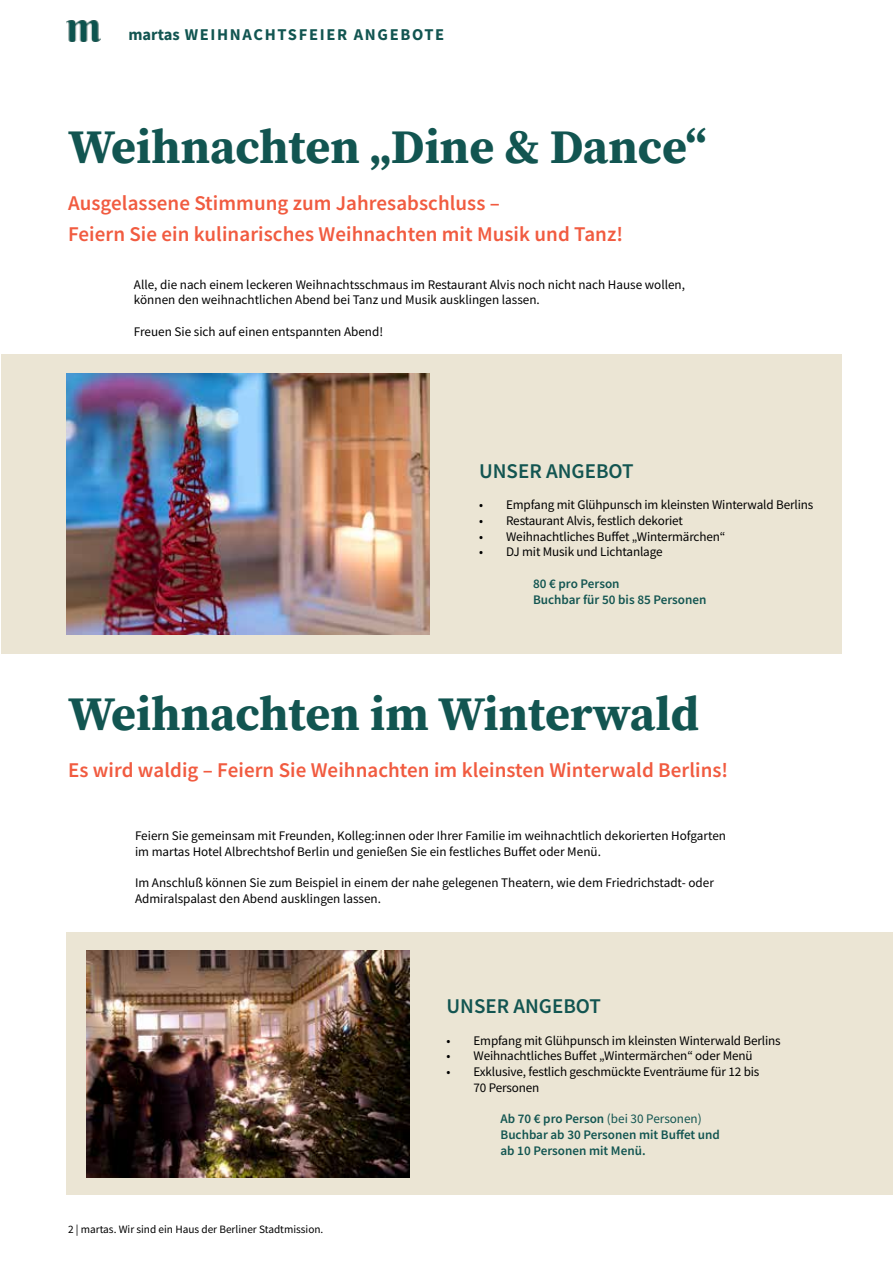
<style>
.page{position:relative;width:893px;height:1263px;background:#fff}
.page>*{position:absolute;margin:0;border:0;box-sizing:border-box;transform-origin:0 0}
.t1{font:700 48px "Source Serif Pro";color:#125551}
.t2{font:600 21px/31.5px "Source Sans Pro";letter-spacing:.005em;color:#f15b40}
.t3{font:600 21px "Source Sans Pro";color:#125551}
.t4{font:700 16.5px "Source Sans Pro";letter-spacing:.1em;color:#125551}
.t5{font:13.2px/15.8px "Source Sans Pro";color:#000}
.t6{font:600 13.2px/15.8px "Source Sans Pro";color:#125551}
.t7{font:11.25px "Source Sans Pro";color:#000}
.s1{font-weight:400}
</style>
<div class="page">
<div style="left:67px;top:932px;width:826px;height:263px;background:#ebe5d4"></div>
<div style="left:1px;top:355px;width:841px;height:299px;background:#ebe5d4"></div>
<img style="left:67px;top:20px;width:33px;height:22px">
<img style="left:67px;top:374px;width:363px;height:260px">
<img style="left:86px;top:950px;width:323px;height:227px">
<p class="t4" style="left:128px;top:24px;width:317px">martas WEIHNACHTSFEIER ANGEBOTE</p>
<h1 class="t1" style="left:68px;top:113px;width:640px">Weihnachten „Dine &amp; Dance“</h1>
<h2 class="t2" style="left:68px;top:187px;width:556px">Ausgelassene Stimmung zum Jahresabschluss –<br>Feiern Sie ein kulinarisches Weihnachten mit Musik und Tanz!</h2>
<p class="t5" style="left:134px;top:276px;width:553px">Alle, die nach einem leckeren Weihnachtsschmaus im Restaurant Alvis noch nicht nach Hause wollen, können den weihnachtlichen Abend bei Tanz und Musik ausklingen lassen.</p>
<p class="t5" style="left:134px;top:323px;width:251px">Freuen Sie sich auf einen entspannten Abend!</p>
<h2 class="t3" style="left:479px;top:457px;width:156px">UNSER ANGEBOT</h2>
<p class="t5" style="left:479px;top:497px;width:336px">• Empfang mit Glühpunsch im kleinsten Winterwald Berlins</p>
<p class="t5" style="left:479px;top:512px;width:205px">• Restaurant Alvis, festlich dekoriet</p>
<p class="t5" style="left:479px;top:528px;width:248px">• Weihnachtliches Buffet „Wintermärchen“</p>
<p class="t5" style="left:479px;top:544px;width:185px">• DJ mit Musik und Lichtanlage</p>
<p class="t6" style="left:533px;top:575px;width:175px">80 € pro Person<br>Buchbar für 50 bis 85 Personen</p>
<h1 class="t1" style="left:68px;top:680px;width:633px">Weihnachten im Winterwald</h1>
<h2 class="t2" style="left:68px;top:754px;width:662px">Es wird waldig – Feiern Sie Weihnachten im kleinsten Winterwald Berlins!</h2>
<p class="t5" style="left:135px;top:827px;width:592px">Feiern Sie gemeinsam mit Freunden, Kolleg:innen oder Ihrer Familie im weihnachtlich dekorierten Hofgarten im martas Hotel Albrechtshof Berlin und genießen Sie ein festliches Buffet oder Menü.</p>
<p class="t5" style="left:135px;top:875px;width:580px">Im Anschluß können Sie zum Beispiel in einem der nahe gelegenen Theatern, wie dem Friedrichstadt- oder<br>Admiralspalast den Abend ausklingen lassen.</p>
<p class="t7" style="left:68px;top:1222px;width:257px">2 | martas. Wir sind ein Haus der Berliner Stadtmission.</p>
<h2 class="t3" style="left:446px;top:992px;width:156px">UNSER ANGEBOT</h2>
<p class="t5" style="left:446px;top:1032px;width:336px">• Empfang mit Glühpunsch im kleinsten Winterwald Berlins</p>
<p class="t5" style="left:446px;top:1048px;width:308px">• Weihnachtliches Buffet „Wintermärchen“ oder Menü</p>
<p class="t5" style="left:473px;top:1064px;width:287px;text-indent:-27px">• Exklusive, festlich geschmückte Eventräume für 12 bis<br>70 Personen</p>
<p class="t6" style="left:500px;top:1111px;width:221px">Ab 70 € pro Person <span class="s1">(bei 30 Personen)<br></span>Buchbar ab 30 Personen mit Buffet und ab 10 Personen mit Menü.</p>
</div>
